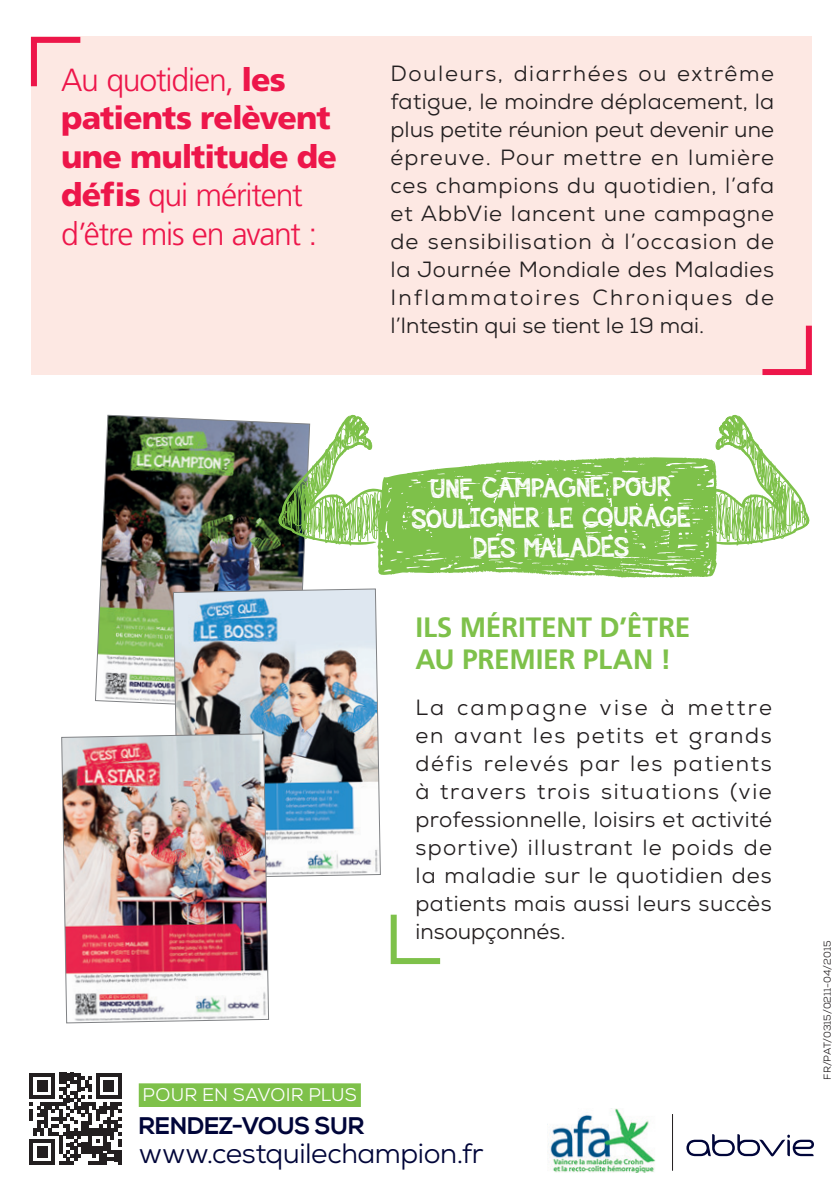
<style>
.page{position:relative;width:840px;height:1191px;background:#fff}
.page>*{position:absolute;margin:0;border:0;box-sizing:border-box;transform-origin:0 0}
.t1{font:300 32px/38.4px "Frutiger";letter-spacing:-.04em;color:#ed164a}
.t2{font:700 28px/32px "Frutiger";letter-spacing:-.01em;color:#7ec14a}
.t3{font:28px "Nexa";letter-spacing:-.015em;color:#000539}
.t4{font:27px/30px "appleberry";color:#fff;text-align:center}
.t5{font:700 24px "Nexa";color:#000539}
.t6{font:22px/28px "Nexa";letter-spacing:.025em;color:#231f20;text-align:justify}
.t7{font:18.4px "Nexa";letter-spacing:.005em;color:#fff}
.t8{font:10px "Nexa";color:#231f20}
.s1{font-weight:900}
</style>
<div class="page">
<div style="left:31px;top:37px;width:780px;height:338px;background:#fde8e3"></div>
<svg style="left:30px;top:36px;width:56px;height:51px"></svg>
<svg style="left:762px;top:320px;width:50px;height:56px"></svg>
<hr style="left:671px;top:1114px;width:1px;height:56px;background:#231f20">
<svg style="left:686px;top:1134px;width:127px;height:22px"></svg>
<img style="left:547px;top:1109px;width:109px;height:63px">
<div style="left:139px;top:1083px;width:221px;height:24px;background:#7ec14a"></div>
<svg style="left:30px;top:1072px;width:91px;height:92px"></svg>
<hr style="left:118px;top:1150px;width:3px;height:14px;background:#231f20">
<img style="left:95px;top:414px;width:210px;height:291px">
<img style="left:173px;top:588px;width:208px;height:289px">
<img style="left:61px;top:733px;width:208px;height:290px">
<svg style="left:277px;top:415px;width:100px;height:130px"></svg>
<svg style="left:377px;top:457px;width:339px;height:121px;fill:#7ec14a"></svg>
<svg style="left:690px;top:415px;width:119px;height:130px"></svg>
<svg style="left:390px;top:914px;width:51px;height:51px"></svg>
<h1 class="t1" style="left:61px;top:61px;width:277px">Au quotidien, <span class="s1">les patients relèvent une multitude de défis</span> qui méritent d’être mis en avant :</h1>
<p class="t6" style="left:390px;top:60px;width:385px">Douleurs, diarrhées ou extrême fatigue, le moindre déplacement, la plus petite réunion peut devenir une épreuve. Pour mettre en lumière ces champions du quotidien, l’afa et AbbVie lancent une campagne de sensibilisation à l’occasion de la Journée Mondiale des Maladies Inflammatoires Chroniques de l’Intestin qui se tient le 19 mai.</p>
<p class="t4" style="left:411px;top:475px;width:280px;rotate:-1deg">UNE CAMPAGNE POUR<br>SOULIGNER LE COURAGE<br>DES MALADES</p>
<p class="t2" style="left:415px;top:610px;width:276px">ILS MÉRITENT D’ÊTRE<br>AU PREMIER PLAN !</p>
<p class="t6" style="left:415px;top:694px;width:358px">La campagne vise à mettre en avant les petits et grands défis relevés par les patients à travers trois situations (vie professionnelle, loisirs et activité sportive) illustrant le poids de la maladie sur le quotidien des patients mais aussi leurs succès insoupçonnés.</p>
<p class="t7" style="left:142px;top:1083px;width:216px">POUR EN SAVOIR PLUS</p>
<p class="t5" style="left:139px;top:1112px;width:227px">RENDEZ-VOUS SUR</p>
<p class="t3" style="left:139px;top:1135px;width:346px">www.cestquilechampion.fr</p>
<p class="t8" style="left:820px;top:1079px;width:141px;rotate:-90deg">FR/PAT/0315/0211-04/2015</p>
</div>
